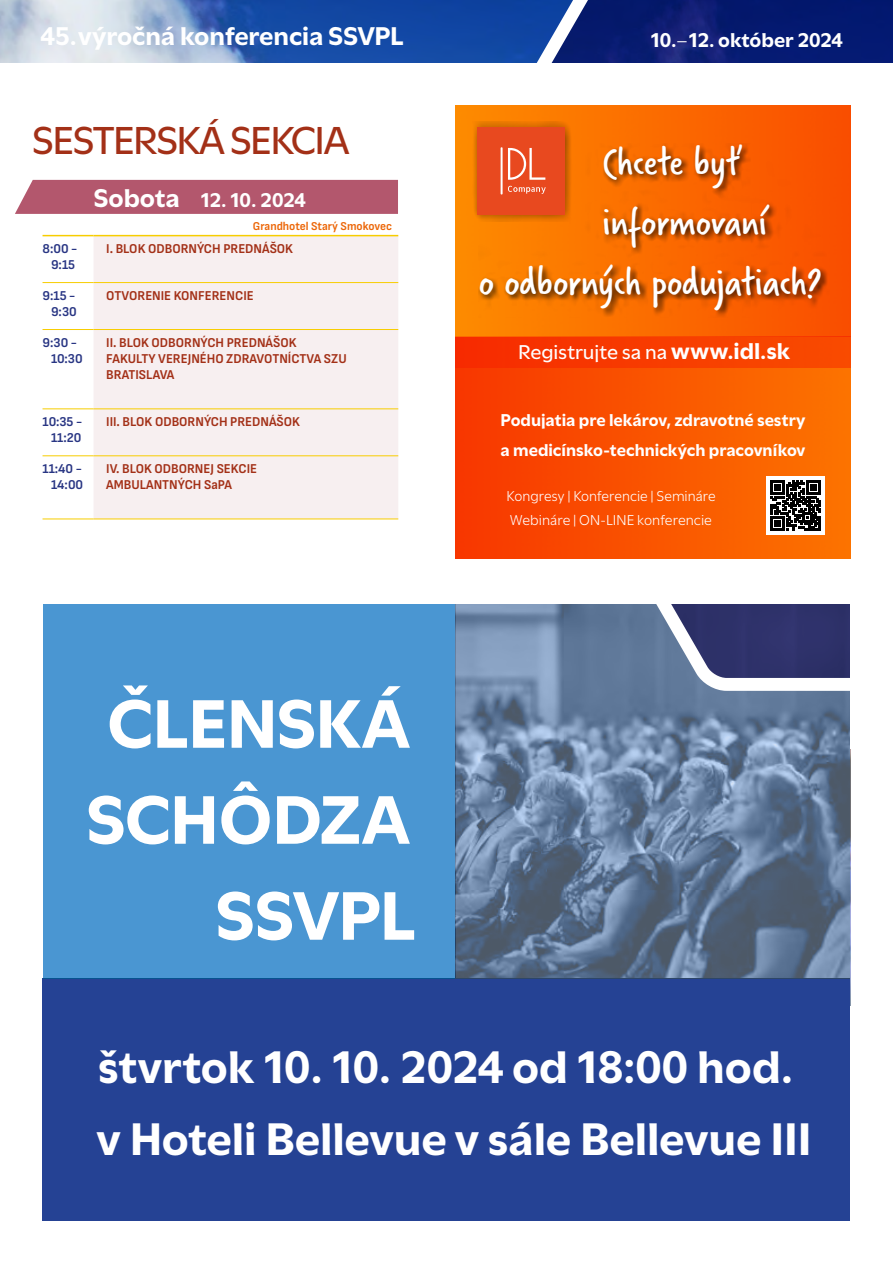
<style>
.page{position:relative;width:893px;height:1263px;background:#fff}
.page>*{position:absolute;margin:0;border:0;box-sizing:border-box;transform-origin:0 0}
.t1{font:700 72px/96px "Utile";letter-spacing:-.015em;color:#fff;text-align:right}
.t2{font:700 48px/72.4px "Utile";color:#fff}
.t3{font:42px "Verveine";letter-spacing:-.005em;color:#fff}
.t4{font:500 40.95px "Utile";letter-spacing:-.03em;color:#a33017}
.t5{font:700 27px "Utile";color:#fff}
.t6{font:700 21px "Utile";color:#fff}
.t7{font:500 21px "Utile";letter-spacing:-.005em;color:#fff}
.t8{font:700 18px/30px "Utile";color:#fff}
.t9{font:15px/24px "Utile";color:#fff}
.t10{font:700 13.5px/16.2px "Attractive Semi Cond";color:#a33017}
.t11{font:700 13.5px/16.2px "Attractive Semi Cond";color:#283583;text-align:center}
.t12{font:700 12px "Attractive Semi Cond";color:#ec6608}
.s1{font-weight:400}
.s2{font-size:27px}
.s3{font-weight:700;font-size:24px}
</style>
<div class="page">
<div style="left:43px;top:978px;width:807px;height:243px;background:#254294"></div>
<div style="left:43px;top:604px;width:412px;height:374px;background:#4a96d2"></div>
<svg style="left:455px;top:697px;width:395px;height:281px;background:#657b98"></svg>
<img style="left:0;top:0;width:434px;height:63px">
<svg style="left:434px;top:0;width:459px;height:697px;background:#415892"></svg>
<div style="left:0;top:64px;width:893px;height:540px;background:#fff"></div>
<img style="left:455px;top:368px;width:395px;height:190px">
<img style="left:455px;top:106px;width:395px;height:262px">
<div style="left:478px;top:143px;width:351px;height:175px;background:#000;opacity:.75"></div>
<div style="left:767px;top:477px;width:58px;height:58px;background:#fff"></div>
<svg style="left:771px;top:481px;width:50px;height:50px"></svg>
<div style="left:471px;top:122px;width:100px;height:100px;background:#000;opacity:.4"></div>
<div style="left:477px;top:127px;width:87px;height:88px;background:#e8491f"></div>
<hr style="left:501px;top:147px;width:2px;height:47px;background:#fff">
<svg style="left:508px;top:148px;width:37px;height:32px"></svg>
<svg style="left:508px;top:186px;width:38px;height:8px"></svg>
<div style="left:850px;top:570px;width:43px;height:178px;background:#fff"></div>
<div style="left:15px;top:180px;width:383px;height:34px;background:#b3576d"></div>
<div style="left:94px;top:236px;width:304px;height:283px;background:#f7eff0"></div>
<hr style="left:94px;top:282px;width:304px;height:1px;background:#f7cd00">
<hr style="left:94px;top:329px;width:304px;height:1px;background:#f7cd00">
<hr style="left:94px;top:408px;width:304px;height:1px;background:#f7cd00">
<hr style="left:94px;top:455px;width:304px;height:1px;background:#f7cd00">
<hr style="left:94px;top:519px;width:304px;height:1px;background:#f7cd00">
<hr style="left:43px;top:282px;width:51px;height:1px;background:#f7cd00">
<hr style="left:43px;top:329px;width:51px;height:1px;background:#f7cd00">
<hr style="left:43px;top:408px;width:51px;height:1px;background:#f7cd00">
<hr style="left:43px;top:455px;width:51px;height:1px;background:#f7cd00">
<hr style="left:43px;top:519px;width:51px;height:1px;background:#f7cd00">
<hr style="left:43px;top:235px;width:51px;height:1px;background:#f7cd00">
<hr style="left:94px;top:235px;width:304px;height:1px;background:#f7cd00">
<h3 class="t5" style="left:41px;top:14px;width:365px">45. výročná konferencia SSVPL</h3>
<h3 class="t6" style="left:651px;top:23px;width:194px">10.<span class="s1">–</span>12. október 2024</h3>
<h3 class="t4" style="left:32px;top:108px;width:319px">SESTERSKÁ SEKCIA</h3>
<h3 class="t6" style="left:94px;top:183px;width:214px"><span class="s2">Sobota</span> 12. 10. 2024</h3>
<p class="t12" style="left:253px;top:219px;width:141px">Grandhotel Starý Smokovec</p>
<p class="t11" style="left:43px;top:240px;width:36px">8:00 -<br>9:15</p>
<p class="t10" style="left:106px;top:240px;width:188px">I. BLOK ODBORNÝCH PREDNÁŠOK</p>
<p class="t11" style="left:43px;top:287px;width:36px;text-align:right">9:15 -<br>9:30</p>
<p class="t10" style="left:106px;top:287px;width:149px">OTVORENIE KONFERENCIE</p>
<p class="t11" style="left:51px;top:334px;width:33px;text-align:left;text-indent:-9px">9:30 -<br>10:30</p>
<p class="t10" style="left:106px;top:334px;width:242px">II. BLOK ODBORNÝCH PREDNÁŠOK<br>FAKULTY VEREJNÉHO ZDRAVOTNÍCTVA SZU<br>BRATISLAVA</p>
<p class="t11" style="left:43px;top:413px;width:41px">10:35 -<br>11:20</p>
<p class="t10" style="left:106px;top:413px;width:195px">III. BLOK ODBORNÝCH PREDNÁŠOK</p>
<p class="t11" style="left:43px;top:460px;width:42px;text-align:right">11:40 -<br>14:00</p>
<p class="t10" style="left:106px;top:460px;width:152px">IV. BLOK ODBORNEJ SEKCIE<br>AMBULANTNÝCH SaPA</p>
<h1 class="t1" style="left:86px;top:668px;width:332px">ČLENSKÁ<br>SCHÔDZA<br>SSVPL</h1>
<h3 class="t3" style="left:603px;top:133px;width:141px">Chcete byť</h3>
<h3 class="t3" style="left:603px;top:193px;width:166px">informovaní</h3>
<h3 class="t3" style="left:479px;top:253px;width:345px">o odborných podujatiach?</h3>
<h3 class="t7" style="left:518px;top:335px;width:274px">Registrujte sa na <span class="s3">www.idl.sk</span></h3>
<h3 class="t8" style="left:500px;top:403px;width:307px">Podujatia pre lekárov, zdravotné sestry a medicínsko-technických pracovníkov</h3>
<p class="t9" style="left:507px;top:482px;width:210px">Kongresy | Konferencie | Semináre<br>Webináre | ON-LINE konferencie</p>
<h2 class="t2" style="left:96px;top:1025px;width:717px">štvrtok 10. 10. 2024 od 18:00 hod. v Hoteli Bellevue v sále Bellevue III</h2>
</div>
